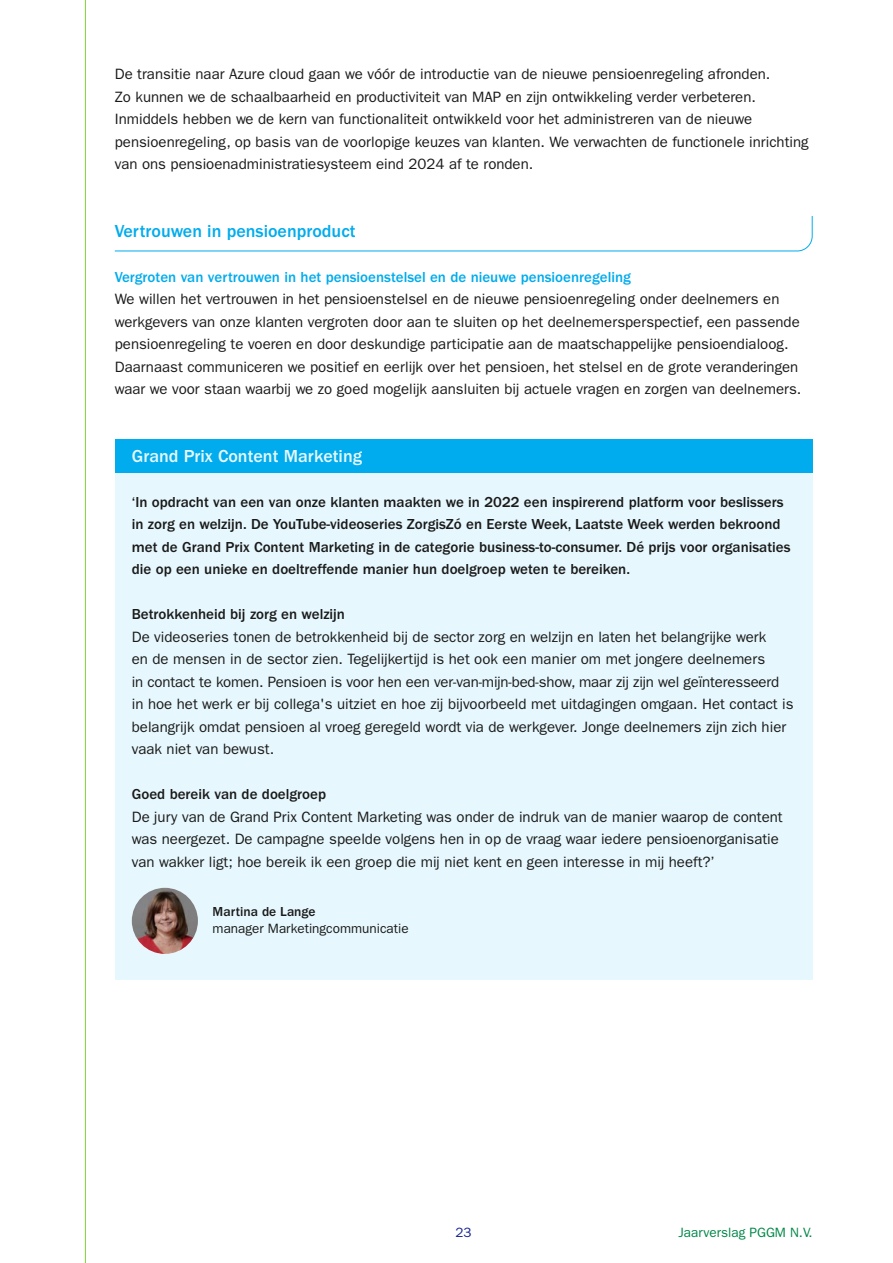
<style>
.page{position:relative;width:893px;height:1263px;background:#fff}
.page>*{position:absolute;margin:0;border:0;box-sizing:border-box;transform-origin:0 0}
.t1{font:500 18px "ITC Franklin Gothic Std";color:#00aced}
.t2{font:500 18px "ITC Franklin Gothic Std";color:#e6f7fd}
.t3{font:15px/22.5px "ITC Franklin Gothic Std";color:#1a1a1a}
.t4{font:500 15px/22.5px "ITC Franklin Gothic Std";color:#1a1a1a}
.t5{font:500 15px "ITC Franklin Gothic Std";color:#00aced}
.t6{font:13.5px "ITC Franklin Gothic Std";color:#1a1a1a}
.t7{font:13.5px "ITC Franklin Gothic Std";color:#008747}
.t8{font:500 13.5px "ITC Franklin Gothic Std";color:#1a1a1a}
.t9{font:13.5px "ITC Franklin Gothic Std";color:#162293}
</style>
<div class="page">
<svg style="left:114px;top:216px;width:699px;height:36px"></svg>
<div style="left:115px;top:473px;width:697px;height:506px;background:#e6f7fd"></div>
<img style="left:132px;top:888px;width:66px;height:66px;border-radius:33px">
<div style="left:115px;top:439px;width:697px;height:34px;background:#00aced"></div>
<hr style="left:85px;top:0;width:1px;height:1263px;background:#83d334">
<p class="t3" style="left:115px;top:63px;width:695px">De transitie naar Azure cloud gaan we vóór de introductie van de nieuwe pensioenregeling afronden.<br>Zo kunnen we de schaalbaarheid en productiviteit van MAP en zijn ontwikkeling verder verbeteren.<br>Inmiddels hebben we de kern van functionaliteit ontwikkeld voor het administreren van de nieuwe pensioenregeling, op basis van de voorlopige keuzes van klanten. We verwachten de functionele inrichting van ons pensioenadministratiesysteem eind 2024 af te ronden.</p>
<p class="t1" style="left:115px;top:221px;width:242px">Vertrouwen in pensioenproduct</p>
<p class="t5" style="left:115px;top:268px;width:518px">Vergroten van vertrouwen in het pensioenstelsel en de nieuwe pensioenregeling</p>
<p class="t3" style="left:115px;top:288px;width:688px">We willen het vertrouwen in het pensioenstelsel en de nieuwe pensioenregeling onder deelnemers en werkgevers van onze klanten vergroten door aan te sluiten op het deelnemersperspectief, een passende pensioenregeling te voeren en door deskundige participatie aan de maatschappelijke pensioendialoog.<br>Daarnaast communiceren we positief en eerlijk over het pensioen, het stelsel en de grote veranderingen waar we voor staan waarbij we zo goed mogelijk aansluiten bij actuele vragen en zorgen van deelnemers.</p>
<p class="t2" style="left:132px;top:446px;width:232px">Grand Prix Content Marketing</p>
<p class="t4" style="left:132px;top:491px;width:660px">‘In opdracht van een van onze klanten maakten we in 2022 een inspirerend platform voor beslissers in zorg en welzijn. De YouTube-videoseries ZorgisZó en Eerste Week, Laatste Week werden bekroond met de Grand Prix Content Marketing in de categorie business-to-consumer. Dé prijs voor organisaties die op een unieke en doeltreffende manier hun doelgroep weten te bereiken.</p>
<p class="t4" style="left:132px;top:603px;width:215px">Betrokkenheid bij zorg en welzijn</p>
<p class="t3" style="left:132px;top:626px;width:663px">De videoseries tonen de betrokkenheid bij de sector zorg en welzijn en laten het belangrijke werk<br>en de mensen in de sector zien. Tegelijkertijd is het ook een manier om met jongere deelnemers<br>in contact te komen. Pensioen is voor hen een ver-van-mijn-bed-show, maar zij zijn wel geïnteresseerd in hoe het werk er bij collega's uitziet en hoe zij bijvoorbeeld met uitdagingen omgaan. Het contact is belangrijk omdat pensioen al vroeg geregeld wordt via de werkgever. Jonge deelnemers zijn zich hier vaak niet van bewust.</p>
<p class="t4" style="left:132px;top:783px;width:196px">Goed bereik van de doelgroep</p>
<p class="t3" style="left:132px;top:806px;width:652px">De jury van de Grand Prix Content Marketing was onder de indruk van de manier waarop de content was neergezet. De campagne speelde volgens hen in op de vraag waar iedere pensioenorganisatie van wakker ligt; hoe bereik ik een groep die mij niet kent en geen interesse in mij heeft?’</p>
<p class="t8" style="left:213px;top:904px;width:105px">Martina de Lange</p>
<p class="t6" style="left:213px;top:920px;width:198px">manager Marketingcommunicatie</p>
<p class="t9" style="left:455px;top:1225px;width:18px">23</p>
<p class="t7" style="left:678px;top:1225px;width:136px">Jaarverslag PGGM N.V.</p>
</div>
